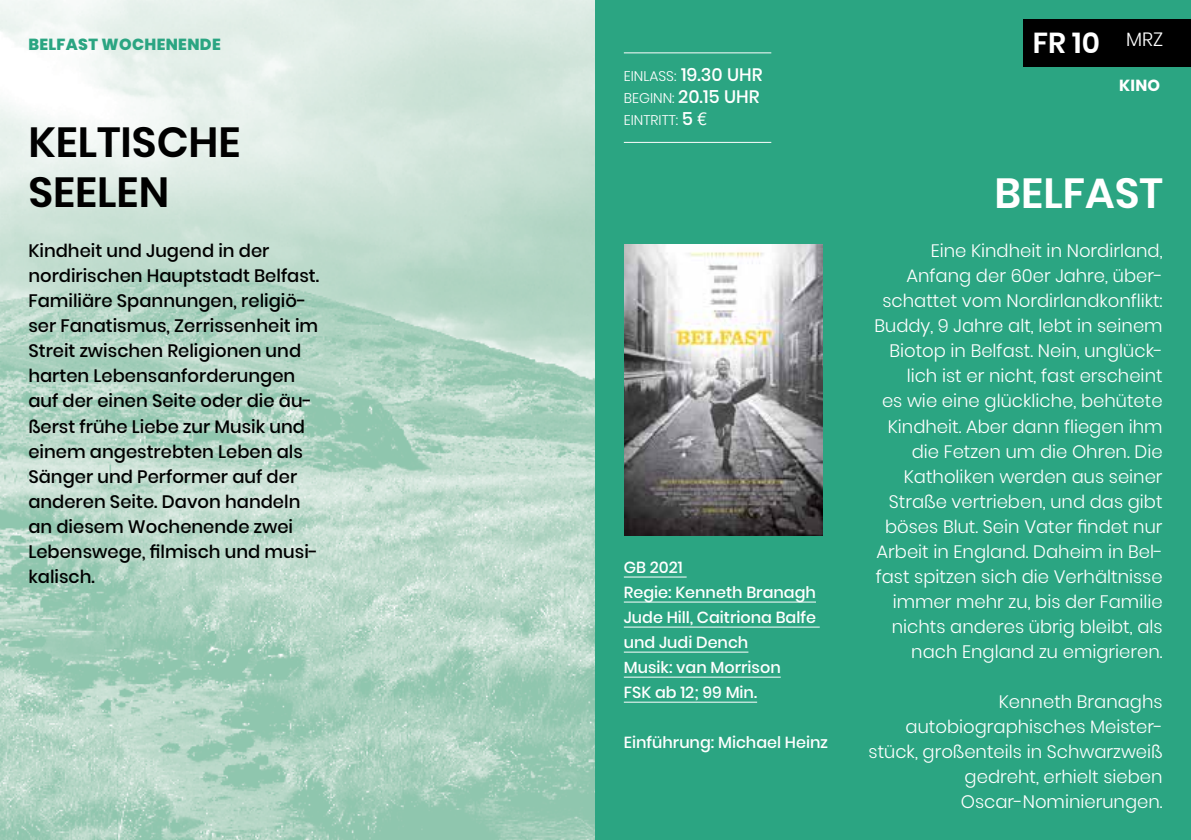
<style>
.page{position:relative;width:1191px;height:840px;background:#fff}
.page>*{position:absolute;margin:0;border:0;box-sizing:border-box;transform-origin:0 0}
.t1{font:600 42px/50.4px "Poppins";color:#000}
.t2{font:600 42px "Poppins";color:#fff}
.t3{font:600 28.8px "Poppins";color:#fff}
.t4{font:300 18px/25px "Poppins";color:#fff;text-align:right}
.t5{font:500 18px/25px "Poppins";color:#000}
.t6{font:500 18px "Poppins";color:#fff}
.t7{font:500 16px/25px "Poppins";color:#fff}
.t8{font:800 16px "Poppins";letter-spacing:.02em;color:#2ba582}
.t9{font:700 16px "Poppins";color:#fff}
.t10{font:300 14px "Poppins";color:#fff}
.s1{font-weight:500;font-size:18px}
.s2{font-weight:300;font-size:14px}
.s3{font-family:"Linotype Euro Font Ato F";font-weight:400;font-size:18px}
</style>
<div class="page">
<img style="left:0;top:0;width:595px;height:839px">
<div style="left:595px;top:0;width:596px;height:839px;background:#2ba582"></div>
<div style="left:1023px;top:19px;width:168px;height:48px;background:#000"></div>
<hr style="left:624px;top:52px;width:147px;height:1px;background:#fff">
<hr style="left:624px;top:142px;width:147px;height:1px;background:#fff">
<img style="left:624px;top:244px;width:198px;height:291px">
<hr style="left:624px;top:576px;width:62px;height:1px;background:#fff">
<hr style="left:624px;top:601px;width:192px;height:1px;background:#fff">
<hr style="left:624px;top:626px;width:195px;height:1px;background:#fff">
<hr style="left:624px;top:651px;width:124px;height:1px;background:#fff">
<hr style="left:624px;top:676px;width:157px;height:1px;background:#fff">
<hr style="left:624px;top:701px;width:133px;height:1px;background:#fff">
<p class="t8" style="left:28px;top:35px;width:194px">BELFAST WOCHENENDE</p>
<h2 class="t3" style="left:1032px;top:26px;width:132px">FR 10 <sup>MRZ</sup></h2>
<h1 class="t1" style="left:28px;top:117px;width:214px">KELTISCHE<br>SEELEN</h1>
<p class="t5" style="left:28px;top:238px;width:292px">Kindheit und Jugend in der nordirischen Hauptstadt Belfast.<br>Familiäre Spannungen, religiö&shy;ser Fanatismus, Zerrissenheit im<br>Streit zwischen Religionen und harten Lebensanforderungen auf der einen Seite oder die äu&shy;ßerst frühe Liebe zur Musik und einem angestrebten Leben als<br>Sänger und Performer auf der anderen Seite. Davon handeln an diesem Wochenende zwei<br>Lebenswege, filmisch und musi&shy;kalisch.</p>
<p class="t10" style="left:624px;top:68px;width:140px">EINLASS: <span class="s1">19.30 UHR</span></p>
<p class="t6" style="left:624px;top:86px;width:137px"><span class="s2">BEGINN:</span> 20.15 UHR</p>
<p class="t10" style="left:624px;top:111px;width:85px">EINTRITT: <span class="s1">5</span> <span class="s3">F</span></p>
<p class="t7" style="left:624px;top:554px;width:194px">GB 2021<br>Regie: Kenneth Branagh<br>Jude Hill, Caitriona Balfe und Judi Dench<br>Musik: van Morrison<br>FSK ab 12; 99 Min.</p>
<p class="t7" style="left:624px;top:729px;width:205px">Einführung: Michael Heinz</p>
<p class="t9" style="left:1119px;top:76px;width:43px">KINO</p>
<h1 class="t2" style="left:994px;top:169px;width:170px">BELFAST</h1>
<p class="t4" style="left:874px;top:238px;width:290px">Eine Kindheit in Nordirland,<br>Anfang der 60er Jahre, über&shy;schattet vom Nordirlandkonflikt:<br>Buddy, 9 Jahre alt, lebt in seinem<br>Biotop in Belfast. Nein, unglück&shy;lich ist er nicht, fast erscheint<br>es wie eine glückliche, behütete<br>Kindheit. Aber dann fliegen ihm die Fetzen um die Ohren. Die<br>Katholiken werden aus seiner<br>Straße vertrieben, und das gibt böses Blut. Sein Vater findet nur<br>Arbeit in England. Daheim in Bel&shy;fast spitzen sich die Verhältnisse immer mehr zu, bis der Familie nichts anderes übrig bleibt, als nach England zu emigrieren.</p>
<p class="t4" style="left:868px;top:688px;width:296px">Kenneth Branaghs autobiographisches Meister&shy;stück, großenteils in Schwarzweiß gedreht, erhielt sieben<br>Oscar-Nominierungen.</p>
</div>
